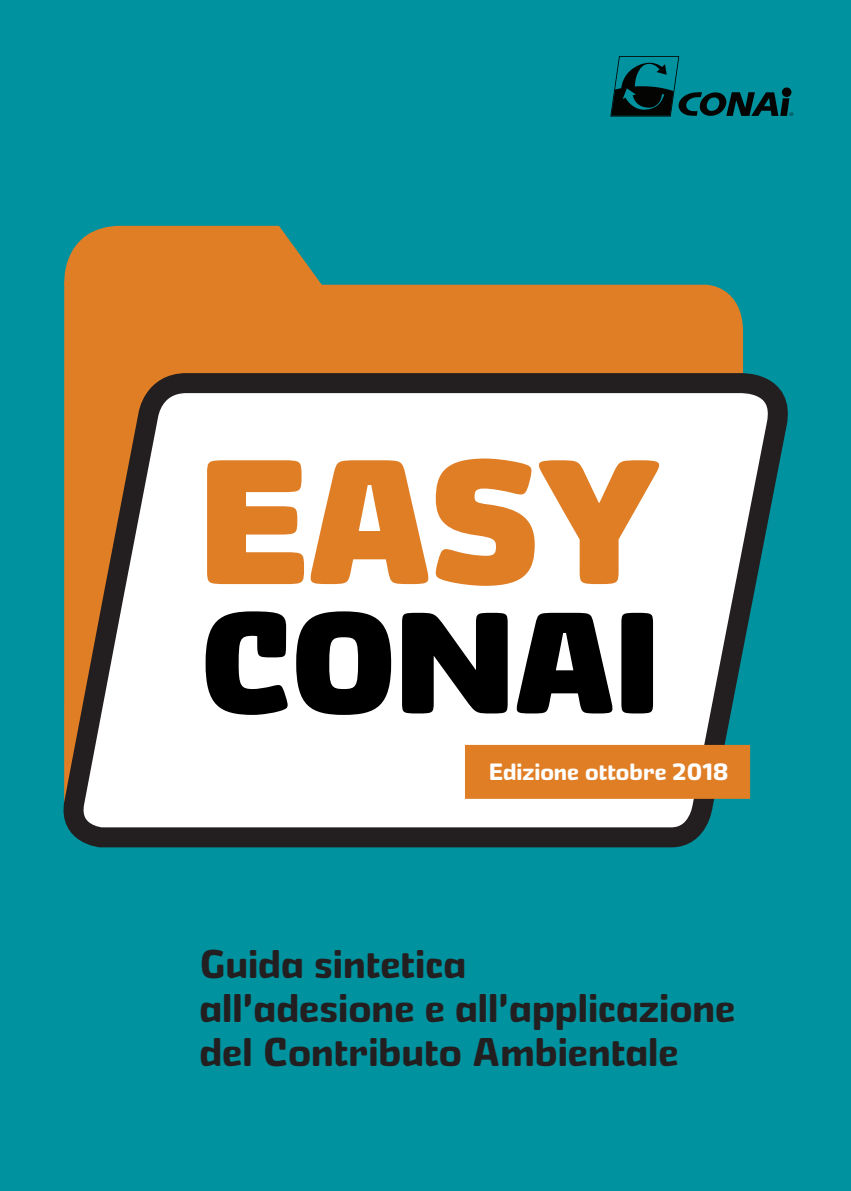
<style>
.page{position:relative;width:851px;height:1191px;background:#fff}
.page>*{position:absolute;margin:0;border:0;box-sizing:border-box;transform-origin:0 0}
.t1{font:700 176.8px "Nikaia";color:#e07e26}
.t2{font:700 143.8px "Nikaia";color:#000001}
.t3{font:500 40px/44px "Nikaia";color:#231f20}
.t4{font:500 23.6px "Nikaia";color:#fff}
</style>
<div class="page">
<div style="left:0;top:0;width:850px;height:1191px;background:#00929e"></div>
<svg style="left:64px;top:225px;width:679px;height:138px;fill:#e07e26"></svg>
<svg style="left:63px;top:363px;width:722px;height:485px;background:#d4d4ce"></svg>
<div style="left:465px;top:745px;width:285px;height:54px;background:#e07e26"></div>
<svg style="left:610px;top:56px;width:183px;height:61px"></svg>
<h1 class="t1" style="left:199px;top:416px;width:462px">EASY</h1>
<h2 class="t2" style="left:201px;top:577px;width:460px">CONAI</h2>
<p class="t4" style="left:488px;top:757px;width:241px">Edizione ottobre 2018</p>
<p class="t3" style="left:199px;top:942px;width:537px">Guida sintetica<br>all’adesione e all’applicazione del Contributo Ambientale</p>
</div>
